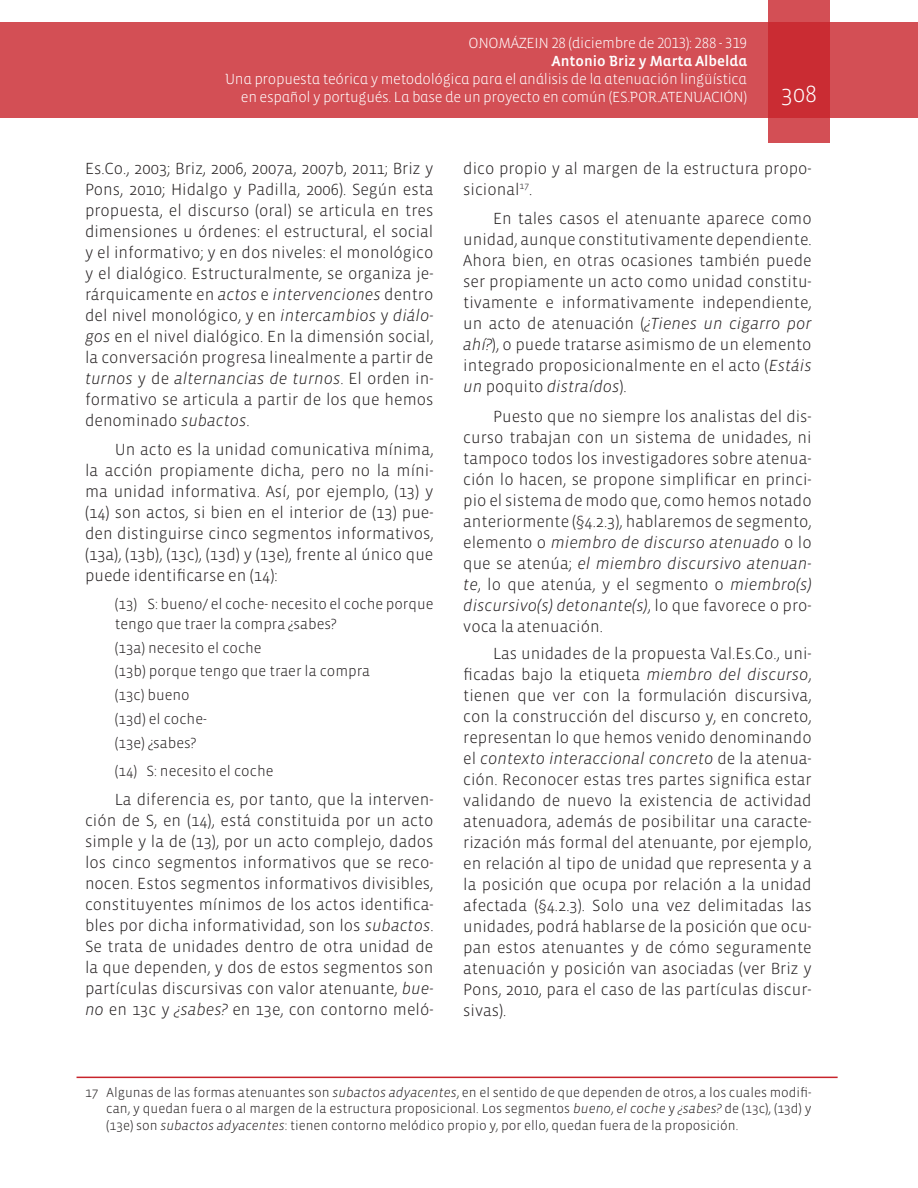
<style>
.page{position:relative;width:918px;height:1188px;background:#fff}
.page>*{position:absolute;margin:0;border:0;box-sizing:border-box;transform-origin:0 0}
.t1{font:300 24px "Vista Sans";color:#fff}
.Textos{font:300 16.5px/21px "Vista Sans";color:#231f20;text-align:justify}
.Textos-2{font:300 15px/19.5px "Vista Sans";color:#231f20}
.t2{font:300 15px/18px "Vista Sans Alt";letter-spacing:-.02em;color:#fff;text-align:right}
.t3{font:15px "Vista Sans Alt Med";color:#fff}
.Textos_figuras{font:300 13.5px/16.2px "Vista Sans";color:#231f20}
.s1{font-style:italic}
</style>
<div class="page">
<div style="left:0;top:23px;width:918px;height:95px;background:#d34f55"></div>
<svg style="left:768px;top:0;width:62px;height:143px;background:#cc373e"></svg>
<hr style="left:77px;top:1077px;width:761px;height:1px;background:#c8242b">
<p class="t2" style="left:469px;top:35px;width:280px">ONOMÁZEIN 28 (diciembre de 2013): 288 - 319</p>
<p class="t3" style="left:552px;top:54px;width:197px">Antonio Briz y Marta Albelda</p>
<p class="t2" style="left:225px;top:71px;width:524px">Una propuesta teórica y metodológica para el análisis de la atenuación lingüística en español y portugués. La base de un proyecto en común (ES.POR.ATENUACIÓN)</p>
<h1 class="t1" style="left:781px;top:82px;width:37px">308</h1>
<p class="Textos" style="left:85px;top:158px;width:350px">Es.Co., 2003; Briz, 2006, 2007a, 2007b, 2011; Briz y Pons, 2010; Hidalgo y Padilla, 2006). Según esta propuesta, el discurso (oral) se articula en tres dimensiones u órdenes: el estructural, el social y el informativo; y en dos niveles: el monológico y el dialógico. Estructuralmente, se organiza je&shy;rárquicamente en <span class="s1">actos</span> e <span class="s1">intervenciones</span> dentro del nivel monológico, y en <span class="s1">intercambios</span> y <span class="s1">diálo&shy;gos</span> en el nivel dialógico. En la dimensión social, la conversación progresa linealmente a partir de <span class="s1">turnos</span> y de <span class="s1">alternancias de turnos</span>. El orden in&shy;formativo se articula a partir de los que hemos denominado <span class="s1">subactos</span>.</p>
<p class="Textos" style="left:85px;top:440px;width:350px;text-indent:30px">Un acto es la unidad comunicativa mínima, la acción propiamente dicha, pero no la míni&shy;ma unidad informativa. Así, por ejemplo, (13) y (14) son actos, si bien en el interior de (13) pue&shy;den distinguirse cinco segmentos informativos, (13a), (13b), (13c), (13d) y (13e), frente al único que puede identificarse en (14):</p>
<p class="Textos-2" style="left:115px;top:595px;width:320px">(13) S: bueno/ el coche- necesito el coche porque tengo que traer la compra ¿sabes?</p>
<p class="Textos-2" style="left:115px;top:638px;width:148px">(13a) necesito el coche</p>
<p class="Textos-2" style="left:115px;top:662px;width:257px">(13b) porque tengo que traer la compra</p>
<p class="Textos-2" style="left:115px;top:686px;width:76px">(13c) bueno</p>
<p class="Textos-2" style="left:115px;top:709px;width:94px">(13d) el coche-</p>
<p class="Textos-2" style="left:115px;top:733px;width:83px">(13e) ¿sabes?</p>
<p class="Textos-2" style="left:115px;top:761px;width:160px">(14) S: necesito el coche</p>
<p class="Textos" style="left:85px;top:789px;width:350px;text-indent:30px">La diferencia es, por tanto, que la interven&shy;ción de S, en (14), está constituida por un acto simple y la de (13), por un acto complejo, dados los cinco segmentos informativos que se reco&shy;nocen. Estos segmentos informativos divisibles, constituyentes mínimos de los actos identifica&shy;bles por dicha informatividad, son los <span class="s1">subactos</span>.<br>Se trata de unidades dentro de otra unidad de la que dependen, y dos de estos segmentos son partículas discursivas con valor atenuante, <span class="s1">bue&shy;no</span> en 13c y <span class="s1">¿sabes?</span> en 13e, con contorno meló-</p>
<p class="Textos" style="left:463px;top:158px;width:350px">dico propio y al margen de la estructura propo&shy;sicional<sup>17</sup>.</p>
<p class="Textos" style="left:463px;top:209px;width:350px;text-indent:30px">En tales casos el atenuante aparece como unidad, aunque constitutivamente dependiente.<br>Ahora bien, en otras ocasiones también puede ser propiamente un acto como unidad constitu&shy;tivamente e informativamente independiente, un acto de atenuación (<span class="s1">¿Tienes un cigarro por ahí?</span>), o puede tratarse asimismo de un elemento integrado proposicionalmente en el acto (<span class="s1">Estáis un</span> poquito <span class="s1">distraídos</span>).</p>
<p class="Textos" style="left:463px;top:406px;width:350px;text-indent:30px">Puesto que no siempre los analistas del dis&shy;curso trabajan con un sistema de unidades, ni tampoco todos los investigadores sobre atenua&shy;ción lo hacen, se propone simplificar en princi&shy;pio el sistema de modo que, como hemos notado anteriormente (§4.2.3), hablaremos de segmento, elemento o <span class="s1">miembro de discurso atenuado</span> o lo que se atenúa; <span class="s1">el miembro discursivo atenuan&shy;te</span>, lo que atenúa, y el segmento o <span class="s1">miembro(s) discursivo(s) detonante(s)</span>, lo que favorece o pro&shy;voca la atenuación.</p>
<p class="Textos" style="left:463px;top:644px;width:350px;text-indent:30px">Las unidades de la propuesta Val.Es.Co., uni&shy;ficadas bajo la etiqueta <span class="s1">miembro del discurso</span>, tienen que ver con la formulación discursiva, con la construcción del discurso y, en concreto, representan lo que hemos venido denominando el <span class="s1">contexto interaccional concreto</span> de la atenua&shy;ción. Reconocer estas tres partes significa estar validando de nuevo la existencia de actividad atenuadora, además de posibilitar una caracte&shy;rización más formal del atenuante, por ejemplo, en relación al tipo de unidad que representa y a la posición que ocupa por relación a la unidad afectada (§4.2.3). Solo una vez delimitadas las unidades, podrá hablarse de la posición que ocu&shy;pan estos atenuantes y de cómo seguramente atenuación y posición van asociadas (ver Briz y Pons, 2010, para el caso de las partículas discur&shy;sivas).</p>
<p class="Textos_figuras" style="left:85px;top:1085px;width:728px">17 Algunas de las formas atenuantes son <span class="s1">subactos adyacentes</span>, en el sentido de que dependen de otros, a los cuales modifi-</p>
<p class="Textos_figuras" style="left:106px;top:1101px;width:707px">can, y quedan fuera o al margen de la estructura proposicional. Los segmentos <span class="s1">bueno</span>, <span class="s1">el coche</span> y <span class="s1">¿sabes?</span> de (13c), (13d) y (13e) son <span class="s1">subactos adyacentes</span>: tienen contorno melódico propio y, por ello, quedan fuera de la proposición.</p>
</div>
